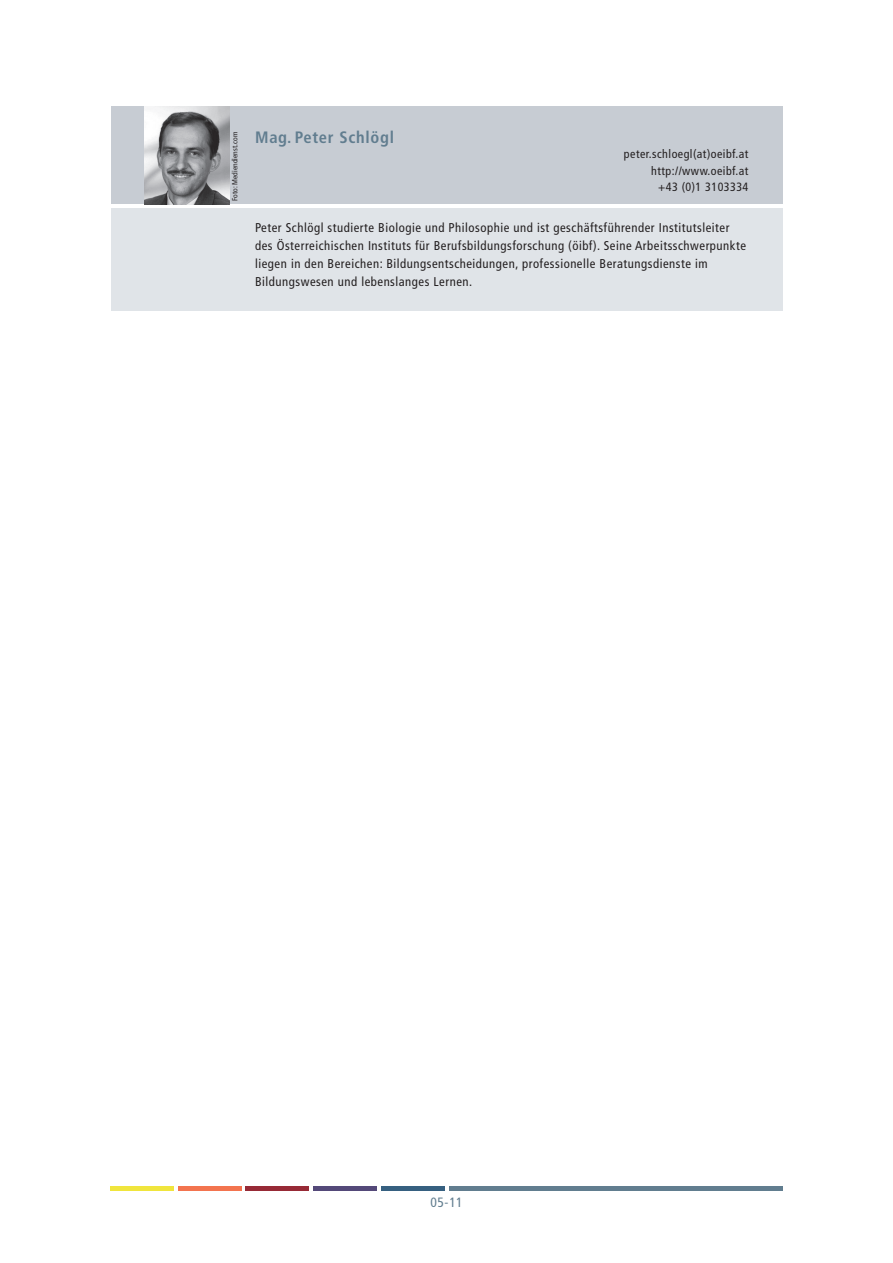
<style>
.page{position:relative;width:893px;height:1263px;background:#fff}
.page>*{position:absolute;margin:0;border:0;box-sizing:border-box;transform-origin:0 0}
.t1{font:700 condensed 16.5px "Frutiger LT Std";letter-spacing:.045em;color:#617d8f}
.t2{font:condensed 13.5px "Frutiger LT Std";color:#617d8f}
.t3{font:condensed 12.75px/18px "Frutiger LT Std";letter-spacing:.04em;color:#231f20}
.t4{font:condensed 12px/16.5px "Frutiger LT Std";letter-spacing:.04em;color:#231f20;text-align:right}
.t5{font:condensed 7.5px "Frutiger LT Std";letter-spacing:.005em;color:#231f20}
</style>
<div class="page">
<div style="left:111px;top:1186px;width:63px;height:5px;background:#f0e53d"></div>
<div style="left:178px;top:1186px;width:64px;height:5px;background:#f3744f"></div>
<div style="left:246px;top:1186px;width:63px;height:5px;background:#972a36"></div>
<div style="left:313px;top:1186px;width:64px;height:5px;background:#544979"></div>
<div style="left:381px;top:1186px;width:63px;height:5px;background:#366080"></div>
<div style="left:449px;top:1186px;width:333px;height:5px;background:#617d8f"></div>
<div style="left:111px;top:106px;width:671px;height:98px;background:#c7ccd3"></div>
<div style="left:111px;top:208px;width:671px;height:102px;background:#e0e4e8"></div>
<img style="left:145px;top:106px;width:85px;height:98px">
<p class="t5" style="left:230px;top:201px;width:70px;rotate:-90deg">Foto: Mediendienst.com</p>
<p class="t1" style="left:255px;top:128px;width:140px">Mag. Peter Schlögl</p>
<p class="t4" style="left:624px;top:146px;width:126px">peter.schloegl(at)oeibf.at http://www.oeibf.at<br>+43 (0)1 3103334</p>
<p class="t3" style="left:255px;top:218px;width:492px">Peter Schlögl studierte Biologie und Philosophie und ist geschäftsführender Institutsleiter des Österreichischen Instituts für Berufsbildungsforschung (öibf). Seine Arbeitsschwerpunkte liegen in den Bereichen: Bildungsentscheidungen, professionelle Beratungsdienste im Bildungswesen und lebenslanges Lernen.</p>
<p class="t2" style="left:430px;top:1195px;width:34px">05-11</p>
</div>
